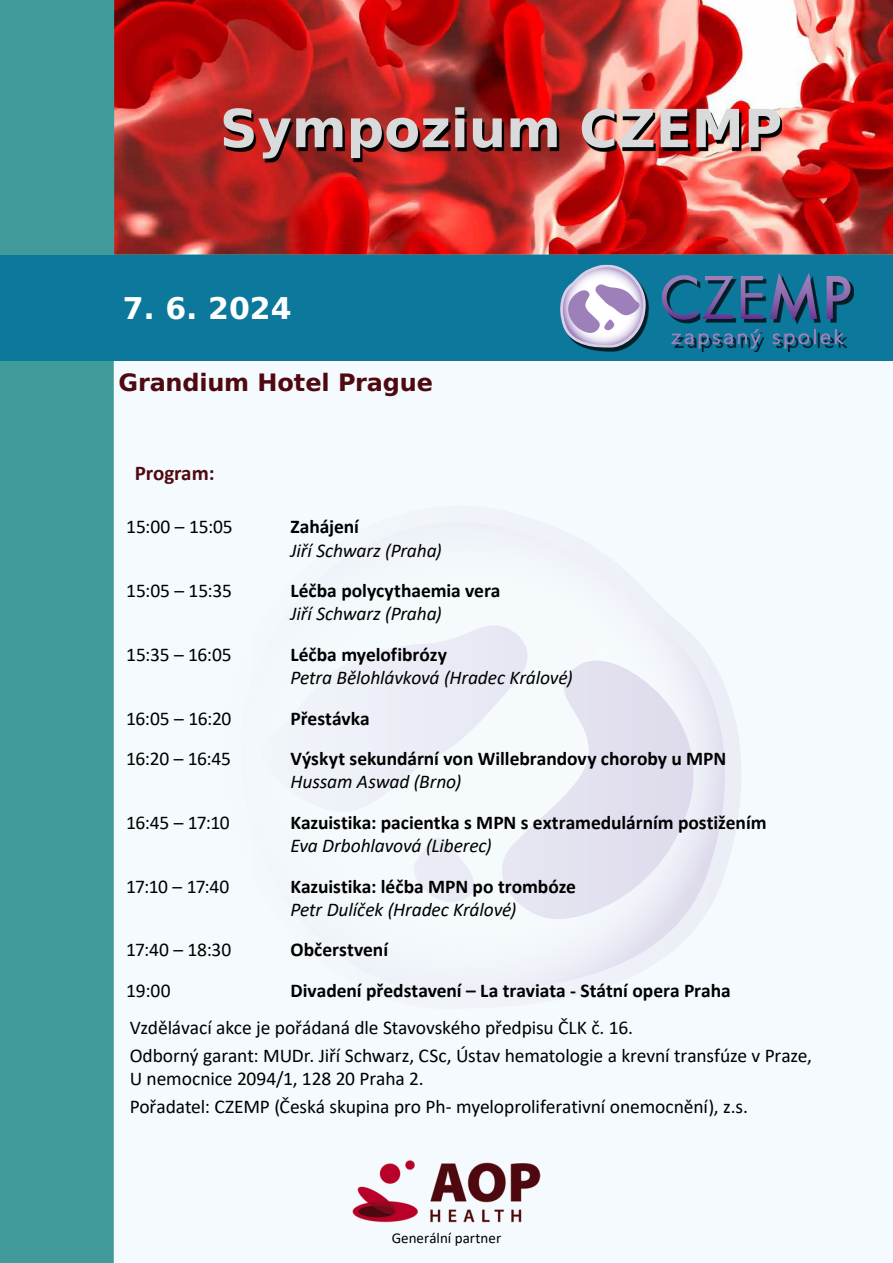
<style>
.page{position:relative;width:893px;height:1263px;background:#fff}
.page>*{position:absolute;margin:0;border:0;box-sizing:border-box;transform-origin:0 0}
.t1{font:700 52.5px "BB Alpha Sans";color:#d9dadb}
.t2{font:700 30px "BB Alpha Sans";color:#fff}
.t3{font:700 24px "BB Alpha Sans";letter-spacing:-.005em;color:#4f0910}
.t4{font:700 21px "Calibri";color:#4f0910}
.t5{font:19.5px/27.6px "Calibri";letter-spacing:-.005em;color:#000}
.t6{font:700 19.5px "Calibri";color:#000}
.t7{font:italic 19.5px "Calibri";letter-spacing:-.005em;color:#000}
.t8{font:15px "Calibri";color:#000}
</style>
<div class="page">
<img style="left:113px;top:0;width:780px;height:255px">
<div style="left:0;top:0;width:113px;height:1263px;background:#429b9b"></div>
<div style="left:0;top:255px;width:893px;height:106px;background:#0b789c"></div>
<div style="left:113px;top:361px;width:780px;height:902px;background:#f4fafd"></div>
<svg style="left:402px;top:522px;width:339px;height:470px"></svg>
<svg style="left:487px;top:650px;width:228px;height:275px;fill:#e4e3f0"></svg>
<svg style="left:371px;top:625px;width:173px;height:197px"></svg>
<svg style="left:405px;top:828px;width:86px;height:84px"></svg>
<img style="left:353px;top:1160px;width:187px;height:63px">
<div style="left:563px;top:268px;width:291px;height:84px;background:#000;opacity:.75"></div>
<svg style="left:560px;top:265px;width:86px;height:83px"></svg>
<svg style="left:662px;top:275px;width:71px;height:45px"></svg>
<svg style="left:741px;top:276px;width:22px;height:43px"></svg>
<svg style="left:770px;top:273px;width:47px;height:48px"></svg>
<svg style="left:827px;top:276px;width:23px;height:43px"></svg>
<svg style="left:671px;top:329px;width:90px;height:20px"></svg>
<svg style="left:772px;top:329px;width:73px;height:20px"></svg>
<img style="left:225px;top:111px;width:557px;height:51px">
<h1 class="t1" style="left:220px;top:89px;width:564px">Sympozium CZEMP</h1>
<h2 class="t2" style="left:123px;top:285px;width:170px">7. 6. 2024</h2>
<p class="t3" style="left:118px;top:364px;width:316px">Grandium Hotel Prague</p>
<p class="t4" style="left:135px;top:458px;width:81px">Program:</p>
<p class="t5" style="left:126px;top:512px;width:108px">15:00 – 15:05</p>
<p class="t6" style="left:290px;top:513px;width:70px">Zahájení</p>
<p class="t7" style="left:290px;top:536px;width:153px">Jiří Schwarz (Praha)</p>
<p class="t5" style="left:126px;top:576px;width:107px">15:05 – 15:35</p>
<p class="t6" style="left:290px;top:577px;width:212px">Léčba polycythaemia vera</p>
<p class="t7" style="left:290px;top:600px;width:153px">Jiří Schwarz (Praha)</p>
<p class="t5" style="left:126px;top:640px;width:107px">15:35 – 16:05</p>
<p class="t6" style="left:290px;top:640px;width:158px">Léčba myelofibrózy</p>
<p class="t7" style="left:290px;top:664px;width:284px">Petra Bělohlávková (Hradec Králové)</p>
<p class="t5" style="left:126px;top:704px;width:107px">16:05 – 16:20</p>
<p class="t6" style="left:290px;top:704px;width:81px">Přestávka</p>
<p class="t5" style="left:126px;top:744px;width:106px">16:20 – 16:45</p>
<p class="t6" style="left:290px;top:745px;width:437px">Výskyt sekundární von Willebrandovy choroby u MPN</p>
<p class="t7" style="left:290px;top:768px;width:172px">Hussam Aswad (Brno)</p>
<p class="t5" style="left:126px;top:808px;width:105px">16:45 – 17:10</p>
<p class="t6" style="left:290px;top:808px;width:478px">Kazuistika: pacientka s MPN s extramedulárním postižením</p>
<p class="t7" style="left:290px;top:832px;width:203px">Eva Drbohlavová (Liberec)</p>
<p class="t5" style="left:126px;top:872px;width:105px">17:10 – 17:40</p>
<p class="t6" style="left:290px;top:872px;width:287px">Kazuistika: léčba MPN po trombóze</p>
<p class="t7" style="left:290px;top:896px;width:228px">Petr Dulíček (Hradec Králové)</p>
<p class="t5" style="left:126px;top:936px;width:107px">17:40 – 18:30</p>
<p class="t6" style="left:290px;top:936px;width:99px">Občerstvení</p>
<p class="t5" style="left:126px;top:976px;width:46px">19:00</p>
<p class="t6" style="left:290px;top:976px;width:442px">Divadení představení – La traviata - Státní opera Praha</p>
<p class="t5" style="left:130px;top:1013px;width:684px">Vzdělávací akce je pořádaná dle Stavovského předpisu ČLK č. 16.<br>Odborný garant: MUDr. Jiří Schwarz, CSc, Ústav hematologie a krevní transfúze v Praze,</p>
<p class="t5" style="left:130px;top:1064px;width:620px">U nemocnice 2094/1, 128 20 Praha 2.<br>Pořadatel: CZEMP (Česká skupina pro Ph- myeloproliferativní onemocnění), z.s.</p>
<p class="t8" style="left:392px;top:1228px;width:111px">Generální partner</p>
</div>
